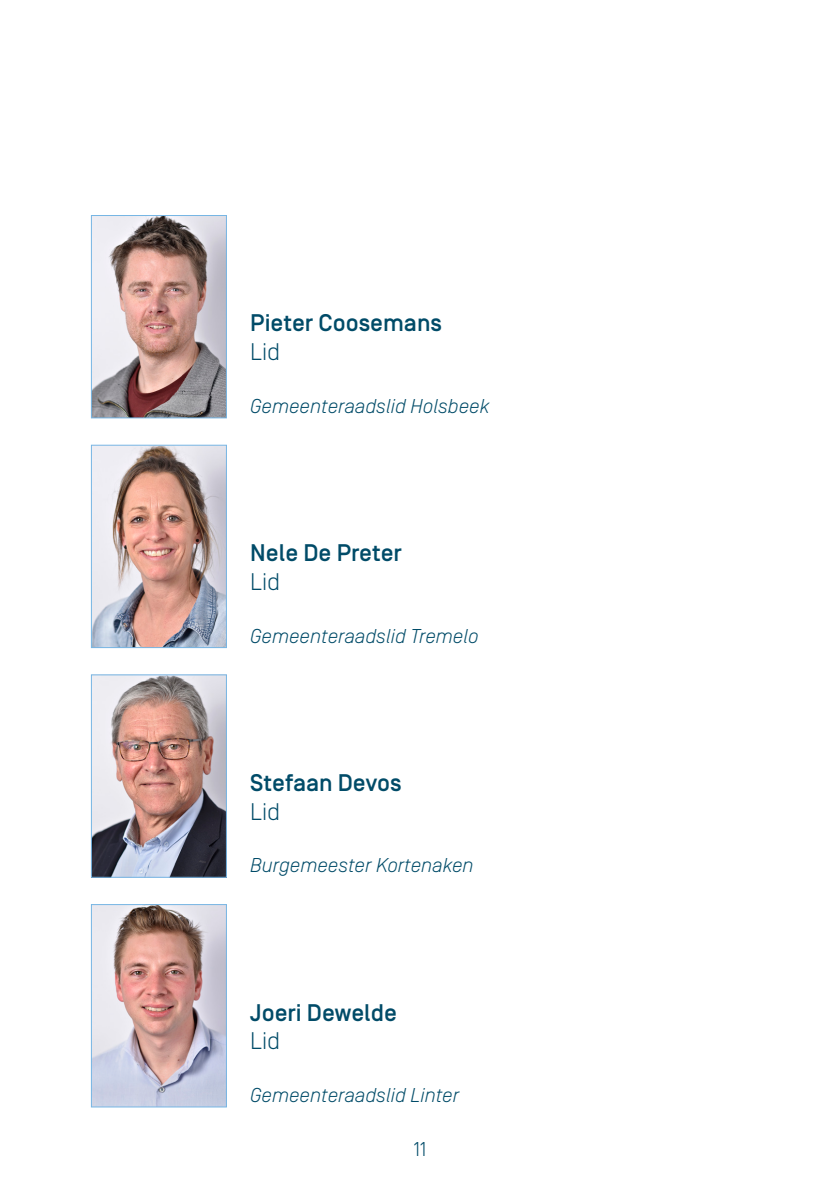
<style>
.page{position:relative;width:840px;height:1191px;background:#fff}
.page>*{position:absolute;margin:0;border:0;box-sizing:border-box;transform-origin:0 0}
.t1{font:500 24px "Simplon BP";color:#004b68}
.t2{font:300 24px "Simplon BP";color:#004b68}
.t3{font:italic 300 20px "Simplon BP";color:#004b68}
.t4{font:300 20px "Simplon BP";color:#004b68}
</style>
<div class="page">
<img style="left:93px;top:217px;width:131px;height:199px">
<div style="left:91px;top:215px;width:135px;height:203px;border:1px solid #77b6e4"></div>
<img style="left:93px;top:447px;width:131px;height:199px">
<div style="left:91px;top:445px;width:135px;height:203px;border:1px solid #77b6e4"></div>
<img style="left:93px;top:676px;width:131px;height:199px">
<div style="left:91px;top:674px;width:135px;height:203px;border:1px solid #77b6e4"></div>
<img style="left:93px;top:906px;width:131px;height:199px">
<div style="left:91px;top:904px;width:135px;height:203px;border:1px solid #77b6e4"></div>
<p class="t1" style="left:250px;top:309px;width:193px">Pieter Coosemans</p>
<p class="t2" style="left:250px;top:338px;width:31px">Lid</p>
<p class="t3" style="left:250px;top:394px;width:240px">Gemeenteraadslid Holsbeek</p>
<p class="t1" style="left:250px;top:539px;width:153px">Nele De Preter</p>
<p class="t2" style="left:250px;top:567px;width:31px">Lid</p>
<p class="t3" style="left:250px;top:624px;width:230px">Gemeenteraadslid Tremelo</p>
<p class="t1" style="left:250px;top:768px;width:153px">Stefaan Devos</p>
<p class="t2" style="left:250px;top:797px;width:31px">Lid</p>
<p class="t3" style="left:250px;top:854px;width:224px">Burgemeester Kortenaken</p>
<p class="t1" style="left:250px;top:998px;width:148px">Joeri Dewelde</p>
<p class="t2" style="left:250px;top:1027px;width:31px">Lid</p>
<p class="t3" style="left:250px;top:1083px;width:210px">Gemeenteraadslid Linter</p>
<p class="t4" style="left:413px;top:1137px;width:15px">11</p>
</div>
